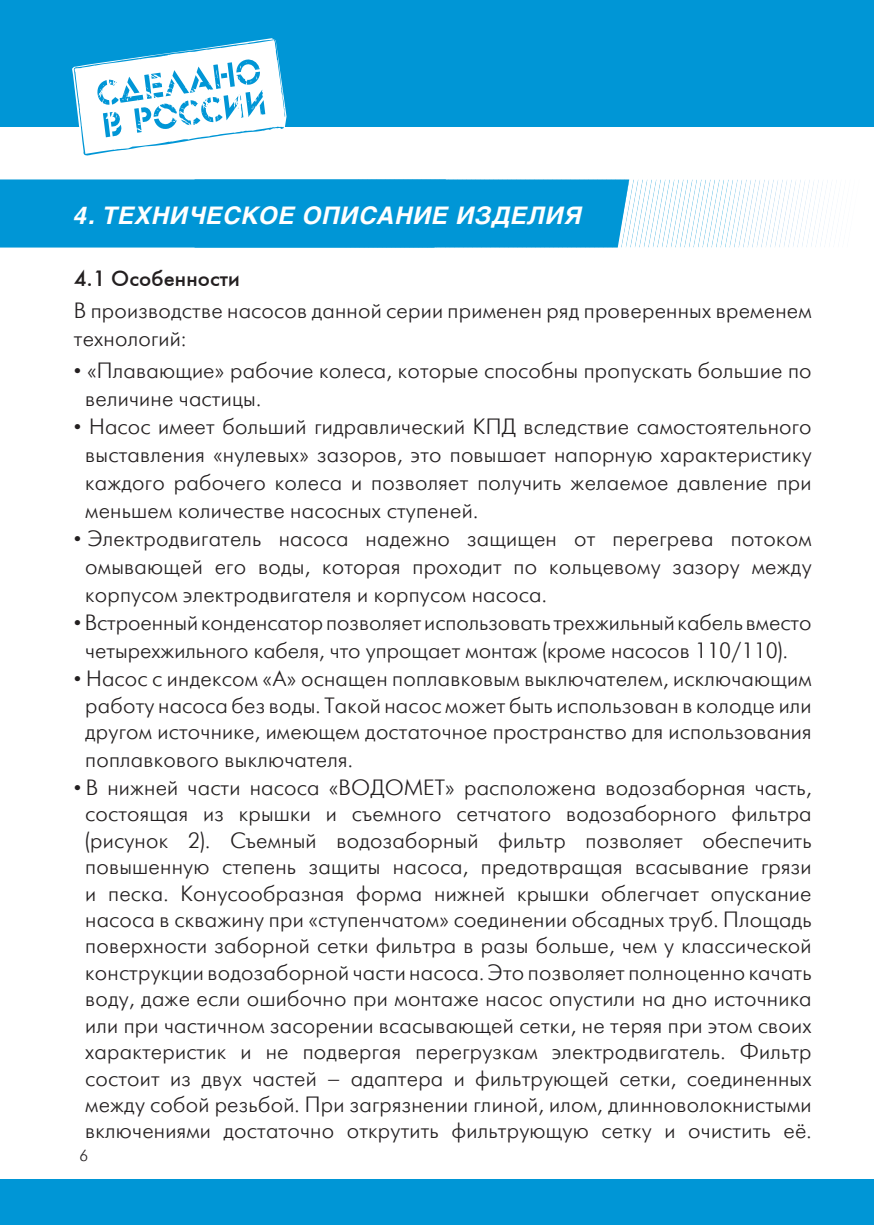
<style>
.page{position:relative;width:874px;height:1225px;background:#fff}
.page>*{position:absolute;margin:0;border:0;box-sizing:border-box;transform-origin:0 0}
.t1{font:italic 700 24px "Helios";letter-spacing:.03em;color:#fff}
.t2{font:22px/26.4px "Futuris Light C";letter-spacing:.01em;color:#231f20;text-align:justify}
.t3{font:22px "Futuris C";letter-spacing:.005em;color:#231f20}
.t4{font:16px "Futuris Light C";color:#231f20}
</style>
<div class="page">
<div style="left:0;top:0;width:873px;height:127px;background:#0096d6"></div>
<svg style="left:72px;top:38px;width:215px;height:118px"></svg>
<div style="left:0;top:1179px;width:873px;height:46px;background:#0096d6"></div>
<div style="left:0;top:179px;width:629px;height:68px;background:#0096d6"></div>
<img style="left:490px;top:180px;width:343px;height:67px">
<p class="t1" style="left:74px;top:201px;width:509px">4. ТЕХНИЧЕСКОЕ ОПИСАНИЕ ИЗДЕЛИЯ</p>
<p class="t3" style="left:74px;top:269px;width:167px">4.1 Особенности</p>
<p class="t2" style="left:74px;top:298px;width:739px;line-height:28px">В производстве насосов данной серии применен ряд проверенных временем технологий:</p>
<p class="t2" style="left:85px;top:358px;width:727px;line-height:28px;text-indent:-11px">• «Плавающие» рабочие колеса, которые способны пропускать большие по величине частицы.</p>
<p class="t2" style="left:85px;top:414px;width:727px;line-height:28px;text-indent:-11px">• Насос имеет больший гидравлический КПД вследствие самостоятельного выставления «нулевых» зазоров, это повышает напорную характеристику каждого рабочего колеса и позволяет получить желаемое давление при меньшем количестве насосных ступеней.</p>
<p class="t2" style="left:85px;top:526px;width:727px;line-height:28px;text-indent:-11px">• Электродвигатель насоса надежно защищен от перегрева потоком омывающей его воды, которая проходит по кольцевому зазору между корпусом электродвигателя и корпусом насоса.</p>
<p class="t2" style="left:74px;top:610px;width:738px;line-height:28px;text-align:center">• Встроенный конденсатор позволяет использовать трехжильный кабель вместо четырехжильного кабеля, что упрощает монтаж (кроме насосов 110/110).</p>
<p class="t2" style="left:85px;top:667px;width:727px;line-height:27px;text-indent:-11px">• Насос с индексом «А» оснащен поплавковым выключателем, исключающим работу насоса без воды. Такой насос может быть использован в колодце или другом источнике, имеющем достаточное пространство для использования поплавкового выключателя.</p>
<p class="t2" style="left:74px;top:776px;width:739px;text-align:center">• В нижней части насоса «ВОДОМЕТ» расположена водозаборная часть, состоящая из крышки и съемного сетчатого водозаборного фильтра (рисунок 2). Съемный водозаборный фильтр позволяет обеспечить повышенную степень защиты насоса, предотвращая всасывание грязи и песка. Конусообразная форма нижней крышки облегчает опускание насоса в скважину при «ступенчатом» соединении обсадных труб. Площадь поверхности заборной сетки фильтра в разы больше, чем у классической конструкции водозаборной части насоса. Это позволяет полноценно качать воду, даже если ошибочно при монтаже насос опустили на дно источника или при частичном засорении всасывающей сетки, не теряя при этом своих характеристик и не подвергая перегрузкам электродвигатель. Фильтр состоит из двух частей – адаптера и фильтрующей сетки, соединенных между собой резьбой. При загрязнении глиной, илом, длинноволокнистыми включениями достаточно открутить фильтрующую сетку и очистить её.</p>
<p class="t4" style="left:79px;top:1148px;width:10px">6</p>
</div>
